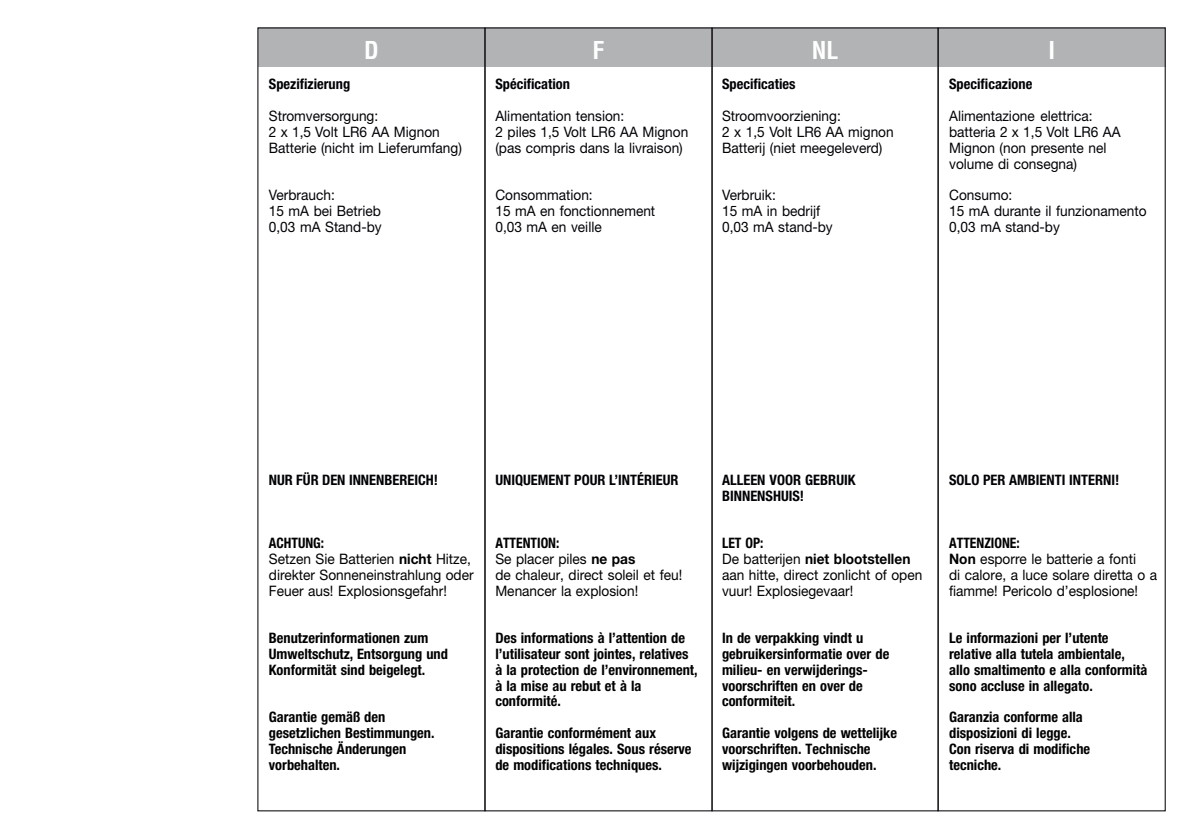
<style>
.page{position:relative;width:1191px;height:840px;background:#fff}
.page>*{position:absolute;margin:0;border:0;box-sizing:border-box;transform-origin:0 0}
.t1{font:700 condensed 24px "Helvetica";color:#fff}
.t2{font:700 condensed 14.4px/15.8px "Helvetica Neue";color:#000}
.t3{font:14.4px/15.8px "Helvetica Neue";color:#000206;scale:.95 1}
.t4{font:14.4px/15.8px "Helvetica Neue";color:#000;scale:.95 1}
.t5{font:700 condensed 14.4px/15.8px "Helvetica Neue";color:#000206}
.s1{font-weight:700;font-stretch:condensed}
.s2{font-weight:700}
</style>
<div class="page">
<div style="left:258px;top:28px;width:907px;height:39px;background:#b1b3b4"></div>
<div style="left:937px;top:27px;width:228px;height:784px;border:1px solid #1a171c"></div>
<h1 class="t1" style="left:364px;top:35px;width:16px">D</h1>
<h1 class="t1" style="left:592px;top:35px;width:13px">F</h1>
<h1 class="t1" style="left:811px;top:35px;width:28px">NL</h1>
<h1 class="t1" style="left:1048px;top:35px;width:8px">I</h1>
<p class="t5" style="left:269px;top:76px;width:83px">Spezifizierung</p>
<p class="t3" style="left:269px;top:108px;width:205px">Stromversorgung:<br>2 x 1,5 Volt LR6 AA Mignon<br>Batterie (nicht im Lieferumfang)</p>
<p class="t3" style="left:269px;top:187px;width:120px">Verbrauch:<br>15 mA bei Betrieb<br>0,03 mA Stand-by</p>
<p class="t5" style="left:495px;top:76px;width:76px">Spécification</p>
<p class="t3" style="left:495px;top:108px;width:204px">Alimentation tension:<br>2 piles 1,5 Volt LR6 AA Mignon (pas compris dans la livraison)</p>
<p class="t3" style="left:495px;top:187px;width:170px">Consommation:<br>15 mA en fonctionnement<br>0,03 mA en veille</p>
<p class="t5" style="left:722px;top:76px;width:75px">Specificaties</p>
<p class="t3" style="left:722px;top:108px;width:182px">Stroomvoorziening:<br>2 x 1,5 Volt LR6 AA mignon<br>Batterij (niet meegeleverd)</p>
<p class="t3" style="left:722px;top:187px;width:118px">Verbruik:<br>15 mA in bedrijf<br>0,03 mA stand-by</p>
<p class="t5" style="left:949px;top:76px;width:85px">Specificazione</p>
<p class="t3" style="left:949px;top:108px;width:182px">Alimentazione elettrica: batteria 2 x 1,5 Volt LR6 AA<br>Mignon (non presente nel volume di consegna)</p>
<p class="t3" style="left:949px;top:187px;width:209px">Consumo:<br>15 mA durante il funzionamento<br>0,03 mA stand-by</p>
<p class="t5" style="left:269px;top:471px;width:171px">NUR FÜR DEN INNENBEREICH!</p>
<p class="t4" style="left:269px;top:534px;width:217px"><span class="s1">ACHTUNG:<br></span>Setzen Sie Batterien <span class="s2">nicht</span> Hitze, direkter Sonneneinstrahlung oder<br>Feuer aus! Explosionsgefahr!</p>
<p class="t2" style="left:269px;top:629px;width:181px">Benutzerinformationen zum<br>Umweltschutz, Entsorgung und<br>Konformität sind beigelegt.</p>
<p class="t2" style="left:269px;top:708px;width:167px">Garantie gemäß den gesetzlichen Bestimmungen.<br>Technische Änderungen vorbehalten.</p>
<p class="t5" style="left:495px;top:471px;width:185px">UNIQUEMENT POUR L’INTÉRIEUR</p>
<p class="t4" style="left:495px;top:534px;width:198px"><span class="s1">ATTENTION:<br></span>Se placer piles <span class="s2">ne pas<br></span>de chaleur, direct soleil et feu!<br>Menancer la explosion!</p>
<p class="t2" style="left:495px;top:629px;width:204px">Des informations à l’attention de l’utilisateur sont jointes, relatives à la protection de l’environnement, à la mise au rebut et à la conformité.</p>
<p class="t2" style="left:495px;top:724px;width:198px">Garantie conformément aux dispositions légales. Sous réserve de modifications techniques.</p>
<p class="t5" style="left:722px;top:471px;width:135px">ALLEEN VOOR GEBRUIK<br>BINNENSHUIS!</p>
<p class="t4" style="left:722px;top:534px;width:212px"><span class="s1">LET OP:<br></span>De batterijen <span class="s2">niet blootstellen </span>aan hitte, direct zonlicht of open vuur! Explosiegevaar!</p>
<p class="t2" style="left:722px;top:629px;width:169px">In de verpakking vindt u gebruikersinformatie over de milieu- en verwijderings&shy;voorschriften en over de conformiteit.</p>
<p class="t2" style="left:722px;top:724px;width:176px">Garantie volgens de wettelijke voorschriften. Technische wijzigingen voorbehouden.</p>
<p class="t5" style="left:949px;top:471px;width:172px">SOLO PER AMBIENTI INTERNI!</p>
<p class="t4" style="left:949px;top:534px;width:220px"><span class="s1">ATTENZIONE:<br></span><span class="s2">Non</span> esporre le batterie a fonti<br>di calore, a luce solare diretta o a fiamme! Pericolo d’esplosione!</p>
<p class="t2" style="left:949px;top:629px;width:200px">Le informazioni per l’utente relative alla tutela ambientale, allo smaltimento e alla conformità sono accluse in allegato.</p>
<p class="t2" style="left:949px;top:708px;width:142px">Garanzia conforme alla disposizioni di legge.<br>Con riserva di modifiche tecniche.</p>
</div>
